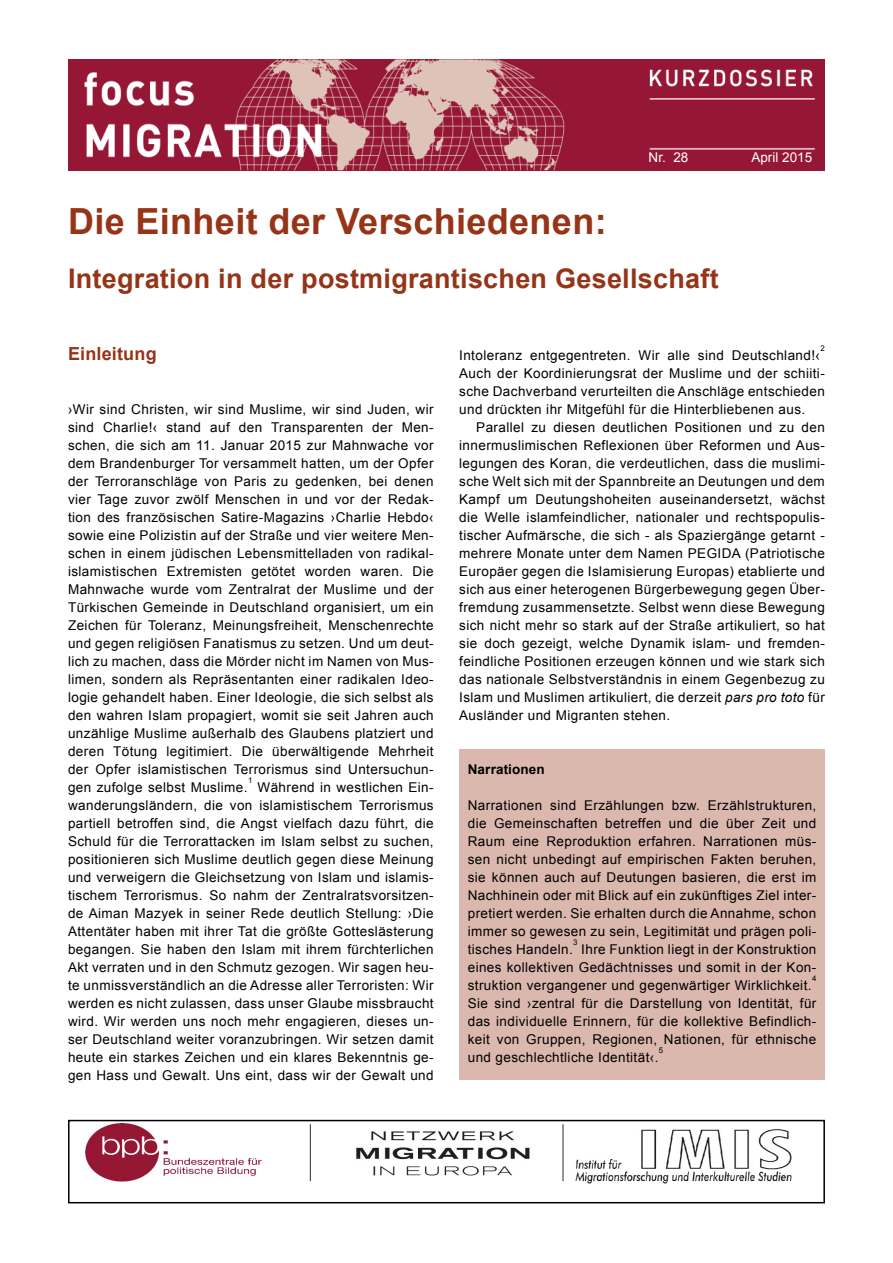
<style>
.page{position:relative;width:893px;height:1263px;background:#fff}
.page>*{position:absolute;margin:0;border:0;box-sizing:border-box;transform-origin:0 0}
.t1{font:700 36px "Arial";letter-spacing:.01em;color:#963417}
.t2{font:700 27px "Arial";letter-spacing:.01em;color:#963417}
.t3{font:700 18px "Arial";letter-spacing:.01em;color:#963417}
.t4{font:13.5px/18px "Arial";letter-spacing:.03em;color:#000;text-align:justify}
.t5{font:13.5px "Arial";color:#fff}
.t6{font:700 13.5px "Arial";letter-spacing:.01em;color:#000}
.t7{font:7.8px "Arial";color:#000}
.s1{font-style:italic}
</style>
<div class="page">
<img style="left:68px;top:60px;width:757px;height:110px">
<img style="left:85px;top:1123px;width:707px;height:61px">
<div style="left:68px;top:1120px;width:757px;height:83px;border:2px solid #000"></div>
<div style="left:459px;top:749px;width:366px;height:331px;background:#dab8ae"></div>
<p class="t5" style="left:649px;top:148px;width:41px">Nr. 28</p>
<p class="t5" style="left:751px;top:148px;width:62px">April 2015</p>
<h1 class="t1" style="left:68px;top:196px;width:540px">Die Einheit der Verschiedenen:</h1>
<h2 class="t2" style="left:68px;top:259px;width:652px">Integration in der postmigrantischen Gesellschaft</h2>
<h3 class="t3" style="left:68px;top:341px;width:90px">Einleitung</h3>
<p class="t4" style="left:68px;top:400px;width:367px">›Wir sind Christen, wir sind Muslime, wir sind Juden, wir sind Charlie!‹ stand auf den Transparenten der Men&shy;schen, die sich am 11. Januar 2015 zur Mahnwache vor dem Brandenburger Tor versammelt hatten, um der Opfer der Terroranschläge von Paris zu gedenken, bei denen vier Tage zuvor zwölf Menschen in und vor der Redak&shy;tion des französischen Satire-Magazins ›Charlie Hebdo‹ sowie eine Polizistin auf der Straße und vier weitere Men&shy;schen in einem jüdischen Lebensmittelladen von radikal&shy;islamistischen Extremisten getötet worden waren. Die Mahnwache wurde vom Zentralrat der Muslime und der Türkischen Gemeinde in Deutschland organisiert, um ein Zeichen für Toleranz, Meinungsfreiheit, Menschenrechte und gegen religiösen Fanatismus zu setzen. Und um deut&shy;lich zu machen, dass die Mörder nicht im Namen von Mus&shy;limen, sondern als Repräsentanten einer radikalen Ideo&shy;logie gehandelt haben. Einer Ideologie, die sich selbst als den wahren Islam propagiert, womit sie seit Jahren auch unzählige Muslime außerhalb des Glaubens platziert und deren Tötung legitimiert. Die überwältigende Mehrheit der Opfer islamistischen Terrorismus sind Untersuchun&shy;gen zufolge selbst Muslime.</p>
<p class="t7" style="left:248px;top:775px;width:6px">1</p>
<p class="t4" style="left:68px;top:778px;width:367px;text-indent:190px">Während in westlichen Ein&shy;wanderungsländern, die von islamistischem Terrorismus partiell betroffen sind, die Angst vielfach dazu führt, die Schuld für die Terrorattacken im Islam selbst zu suchen, positionieren sich Muslime deutlich gegen diese Meinung und verweigern die Gleichsetzung von Islam und islamis&shy;tischem Terrorismus. So nahm der Zentralratsvorsitzen&shy;de Aiman Mazyek in seiner Rede deutlich Stellung: ›Die Attentäter haben mit ihrer Tat die größte Gotteslästerung begangen. Sie haben den Islam mit ihrem fürchterlichen Akt verraten und in den Schmutz gezogen. Wir sagen heu&shy;te unmissverständlich an die Adresse aller Terroristen: Wir werden es nicht zulassen, dass unser Glaube missbraucht wird. Wir werden uns noch mehr engagieren, dieses un&shy;ser Deutschland weiter voranzubringen. Wir setzen damit heute ein starkes Zeichen und ein klares Bekenntnis ge&shy;gen Hass und Gewalt. Uns eint, dass wir der Gewalt und</p>
<p class="t7" style="left:821px;top:343px;width:6px">2</p>
<p class="t4" style="left:459px;top:364px;width:367px">Auch der Koordinierungsrat der Muslime und der schiiti&shy;sche Dachverband verurteilten die Anschläge entschieden und drückten ihr Mitgefühl für die Hinterbliebenen aus.</p>
<p class="t4" style="left:459px;top:418px;width:367px;text-indent:17px">Parallel zu diesen deutlichen Positionen und zu den innermuslimischen Reflexionen über Reformen und Aus&shy;legungen des Koran, die verdeutlichen, dass die muslimi&shy;sche Welt sich mit der Spannbreite an Deutungen und dem Kampf um Deutungshoheiten auseinandersetzt, wächst die Welle islamfeindlicher, nationaler und rechtspopulis&shy;tischer Aufmärsche, die sich - als Spaziergänge getarnt - mehrere Monate unter dem Namen PEGIDA (Patriotische Europäer gegen die Islamisierung Europas) etablierte und sich aus einer heterogenen Bürgerbewegung gegen Über&shy;fremdung zusammensetzte. Selbst wenn diese Bewegung sich nicht mehr so stark auf der Straße artikuliert, so hat sie doch gezeigt, welche Dynamik islam- und fremden&shy;feindliche Positionen erzeugen können und wie stark sich das nationale Selbstverständnis in einem Gegenbezug zu Islam und Muslimen artikuliert, die derzeit <span class="s1">pars pro toto</span> für Ausländer und Migranten stehen.</p>
<p class="t4" style="left:459px;top:346px;width:362px">Intoleranz entgegentreten. Wir alle sind Deutschland!‹</p>
<p class="t6" style="left:468px;top:760px;width:79px">Narrationen</p>
<p class="t4" style="left:468px;top:796px;width:350px">Narrationen sind Erzählungen bzw. Erzählstrukturen, die Gemeinschaften betreffen und die über Zeit und Raum eine Reproduktion erfahren. Narrationen müs&shy;sen nicht unbedingt auf empirischen Fakten beruhen, sie können auch auf Deutungen basieren, die erst im Nachhinein oder mit Blick auf ein zukünftiges Ziel inter&shy;pretiert werden. Sie erhalten durch die Annahme, schon immer so gewesen zu sein, Legitimität und prägen poli&shy;tisches Handeln.</p>
<p class="t7" style="left:573px;top:937px;width:6px">3</p>
<p class="t4" style="left:468px;top:940px;width:350px;text-indent:114px">Ihre Funktion liegt in der Konstruktion eines kollektiven Gedächtnisses und somit in der Kon&shy;struktion vergangener und gegenwärtiger Wirklichkeit.</p>
<p class="t7" style="left:812px;top:973px;width:6px">4</p>
<p class="t4" style="left:468px;top:994px;width:350px">Sie sind ›zentral für die Darstellung von Identität, für das individuelle Erinnern, für die kollektive Befindlich&shy;keit von Gruppen, Regionen, Nationen, für ethnische und geschlechtliche Identität‹.</p>
<p class="t7" style="left:659px;top:1045px;width:6px">5</p>
</div>
